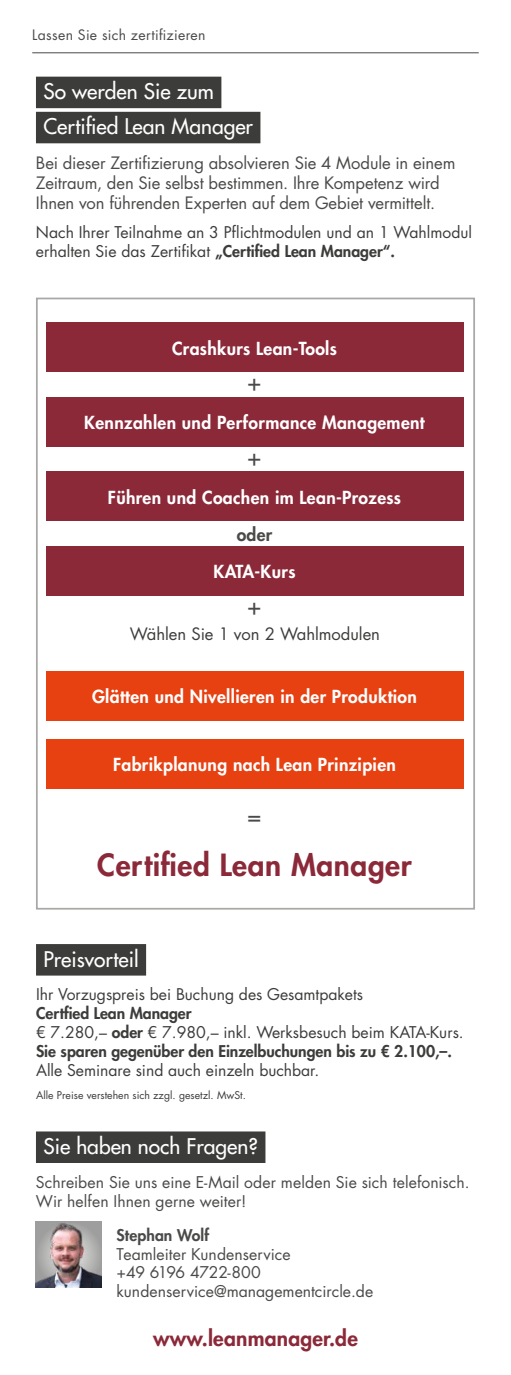
<style>
.page{position:relative;width:511px;height:1375px;background:#fff}
.page>*{position:absolute;margin:0;border:0;box-sizing:border-box;transform-origin:0 0}
.t1{font:800 29.75px "Futura Std";letter-spacing:.02em;color:#8b2939}
.t2{font:24.5px "Futura Std";color:#4a4a49}
.t3{font:500 21px/35.2px "Futura Std";color:#fff}
.t4{font:800 21px "Futura Std";letter-spacing:.01em;color:#8b2939}
.t5{font:800 17.5px "Futura Std";letter-spacing:.02em;color:#fff}
.t6{font:800 17.5px "Futura Std";color:#4a4a49}
.t7{font:16.62px/19.9px "Futura Std";letter-spacing:-.005em;color:#4a4a49}
.t8{font:16.62px "Futura Std";color:#3c3c3b}
.t9{font:15.75px/18.9px "Futura Std";color:#3c3c3b}
.t10{font:15.75px/18.9px "Futura Std";color:#4a4a49}
.t11{font:800 15.75px/18.9px "Futura Std";color:#3c3c3b}
.t12{font:800 15.75px "Futura Std";letter-spacing:.005em;color:#4a4a49}
.t13{font:14px "Futura Std";letter-spacing:.02em;color:#4a4a49}
.t14{font:10.5px "Futura Std";color:#3c3c3b}
.s1{font-weight:800}
.s2{font-weight:400}
</style>
<div class="page">
<hr style="left:32px;top:52px;width:447px;height:1px;background:#4a4a49">
<div style="left:36px;top:297px;width:439px;height:612px;border:2px solid #a8a8a7"></div>
<div style="left:36px;top:1131px;width:229px;height:31px;background:#3c3c3b"></div>
<img style="left:36px;top:1221px;width:66px;height:66px">
<div style="left:36px;top:943px;width:110px;height:32px;background:#3c3c3b"></div>
<div style="left:36px;top:77px;width:185px;height:31px;background:#3c3c3b"></div>
<div style="left:36px;top:112px;width:224px;height:31px;background:#3c3c3b"></div>
<div style="left:46px;top:322px;width:417px;height:50px;background:#8b2939"></div>
<div style="left:46px;top:397px;width:417px;height:49px;background:#8b2939"></div>
<div style="left:46px;top:471px;width:417px;height:50px;background:#8b2939"></div>
<div style="left:46px;top:671px;width:417px;height:49px;background:#e74011"></div>
<div style="left:46px;top:546px;width:417px;height:49px;background:#8b2939"></div>
<div style="left:46px;top:738px;width:417px;height:50px;background:#e74011"></div>
<p class="t13" style="left:32px;top:26px;width:175px">Lassen Sie sich zertifizieren</p>
<h3 class="t3" style="left:43px;top:74px;width:211px">So werden Sie zum<br>Certified Lean Manager</h3>
<p class="t7" style="left:36px;top:153px;width:421px">Bei dieser Zertifizierung absolvieren Sie 4 Module in einem<br>Zeitraum, den Sie selbst bestimmen. Ihre Kompetenz wird<br>Ihnen von führenden Experten auf dem Gebiet vermittelt.</p>
<p class="t9" style="left:36px;top:223px;width:438px">Nach Ihrer Teilnahme an 3 Pflichtmodulen und an 1 Wahlmodul erhalten Sie das Zertifikat <span class="s1">„Certified Lean Manager“.</span></p>
<p class="t5" style="left:172px;top:337px;width:166px">Crashkurs Lean-Tools</p>
<h2 class="t2" style="left:247px;top:366px;width:17px">+</h2>
<p class="t5" style="left:84px;top:411px;width:342px">Kennzahlen und Performance Management</p>
<h2 class="t2" style="left:247px;top:441px;width:17px">+</h2>
<p class="t5" style="left:108px;top:486px;width:295px">Führen und Coachen im Lean-Prozess</p>
<p class="t6" style="left:237px;top:523px;width:37px">oder</p>
<p class="t5" style="left:214px;top:560px;width:83px">KATA-Kurs</p>
<h2 class="t2" style="left:247px;top:590px;width:17px">+</h2>
<p class="t8" style="left:130px;top:623px;width:252px">Wählen Sie 1 von 2 Wahlmodulen</p>
<p class="t5" style="left:92px;top:685px;width:326px">Glätten und Nivellieren in der Produktion</p>
<p class="t5" style="left:113px;top:753px;width:284px">Fabrikplanung nach Lean Prinzipien</p>
<h2 class="t2" style="left:247px;top:800px;width:17px">=</h2>
<h1 class="t1" style="left:97px;top:845px;width:316px">Certified Lean Manager</h1>
<h3 class="t3" style="left:43px;top:941px;width:97px">Preisvorteil</h3>
<p class="t9" style="left:36px;top:985px;width:328px">Ihr Vorzugspreis bei Buchung des Gesamtpakets</p>
<p class="t11" style="left:36px;top:1003px;width:429px">Certfied Lean Manager<br><span class="s2">€ 7.280,–</span> oder <span class="s2">€ 7.980,– inkl. Werksbesuch beim KATA-Kurs.<br></span>Sie sparen gegenüber den Einzelbuchungen bis zu € 2.100,–.</p>
<p class="t9" style="left:36px;top:1060px;width:285px">Alle Seminare sind auch einzeln buchbar.</p>
<p class="t14" style="left:36px;top:1087px;width:211px">Alle Preise verstehen sich zzgl. gesetzl. MwSt.</p>
<h3 class="t3" style="left:43px;top:1128px;width:216px">Sie haben noch Fragen?</h3>
<p class="t10" style="left:36px;top:1172px;width:435px">Schreiben Sie uns eine E-Mail oder melden Sie sich telefonisch.<br>Wir helfen Ihnen gerne weiter!</p>
<p class="t12" style="left:117px;top:1224px;width:94px">Stephan Wolf</p>
<p class="t10" style="left:117px;top:1244px;width:258px">Teamleiter Kundenservice<br>+49 6196 4722-800 kundenservice@managementcircle.de</p>
<h3 class="t4" style="left:153px;top:1324px;width:206px">www.leanmanager.de</h3>
</div>
